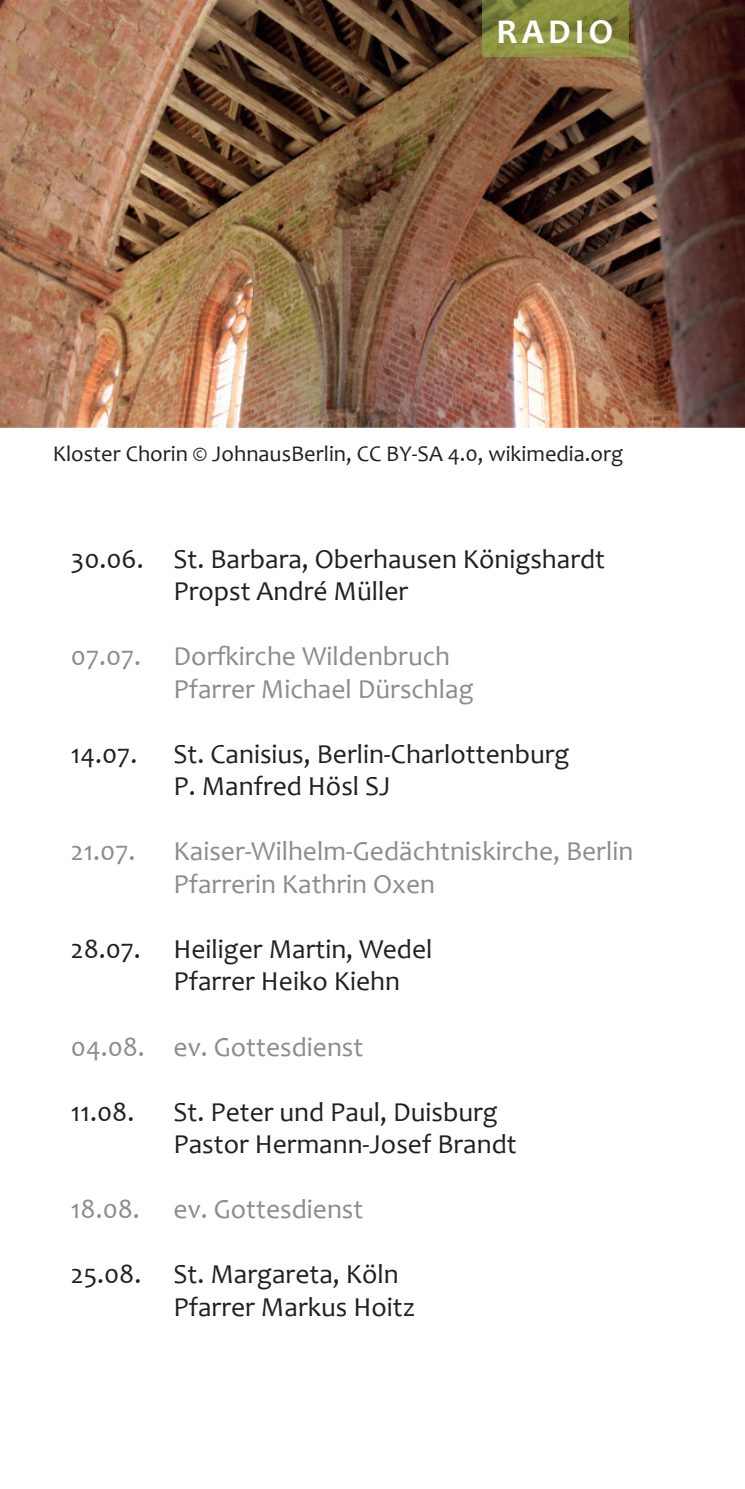
<style>
.page{position:relative;width:745px;height:1489px;background:#fff}
.page>*{position:absolute;margin:0;border:0;box-sizing:border-box;transform-origin:0 0}
.t1{font:700 35px "Candara";letter-spacing:.12em;color:#fff}
.t2{font:27.5px/32.5px "Candara";color:#231f20}
.t3{font:27.5px/32.5px "Candara";color:#8a8c8f}
.t4{font:22.5px "Candara";color:#231f20}
</style>
<div class="page">
<img style="left:0;top:0;width:744px;height:428px">
<img style="left:482px;top:0;width:146px;height:57px">
<p class="t1" style="left:496px;top:11px;width:118px">RADIO</p>
<p class="t4" style="left:53px;top:440px;width:571px">Kloster Chorin © JohnausBerlin, CC BY-SA 4.0, wikimedia.org</p>
<p class="t2" style="left:173px;top:542px;width:433px;text-indent:-103px">30.06. St. Barbara, Oberhausen Königshardt<br>Propst André Müller</p>
<p class="t3" style="left:173px;top:640px;width:301px;text-indent:-103px">07.07. Dorfkirche Wildenbruch<br>Pfarrer Michael Dürschlag</p>
<p class="t2" style="left:71px;top:737px;width:68px">14.07.</p>
<p class="t2" style="left:173px;top:737px;width:397px">St. Canisius, Berlin-Charlottenburg<br>P. Manfred Hösl SJ</p>
<p class="t3" style="left:71px;top:835px;width:66px">21.07.</p>
<p class="t3" style="left:173px;top:835px;width:461px">Kaiser-Wilhelm-Gedächtniskirche, Berlin<br>Pfarrerin Kathrin Oxen</p>
<p class="t2" style="left:173px;top:932px;width:260px;text-indent:-103px">28.07. Heiliger Martin, Wedel<br>Pfarrer Heiko Kiehn</p>
<p class="t3" style="left:71px;top:1030px;width:294px">04.08. ev. Gottesdienst</p>
<p class="t2" style="left:71px;top:1095px;width:65px">11.08.</p>
<p class="t2" style="left:173px;top:1095px;width:344px">St. Peter und Paul, Duisburg<br>Pastor Hermann-Josef Brandt</p>
<p class="t3" style="left:71px;top:1192px;width:294px">18.08. ev. Gottesdienst</p>
<p class="t2" style="left:173px;top:1257px;width:243px;text-indent:-103px">25.08. St. Margareta, Köln<br>Pfarrer Markus Hoitz</p>
</div>
